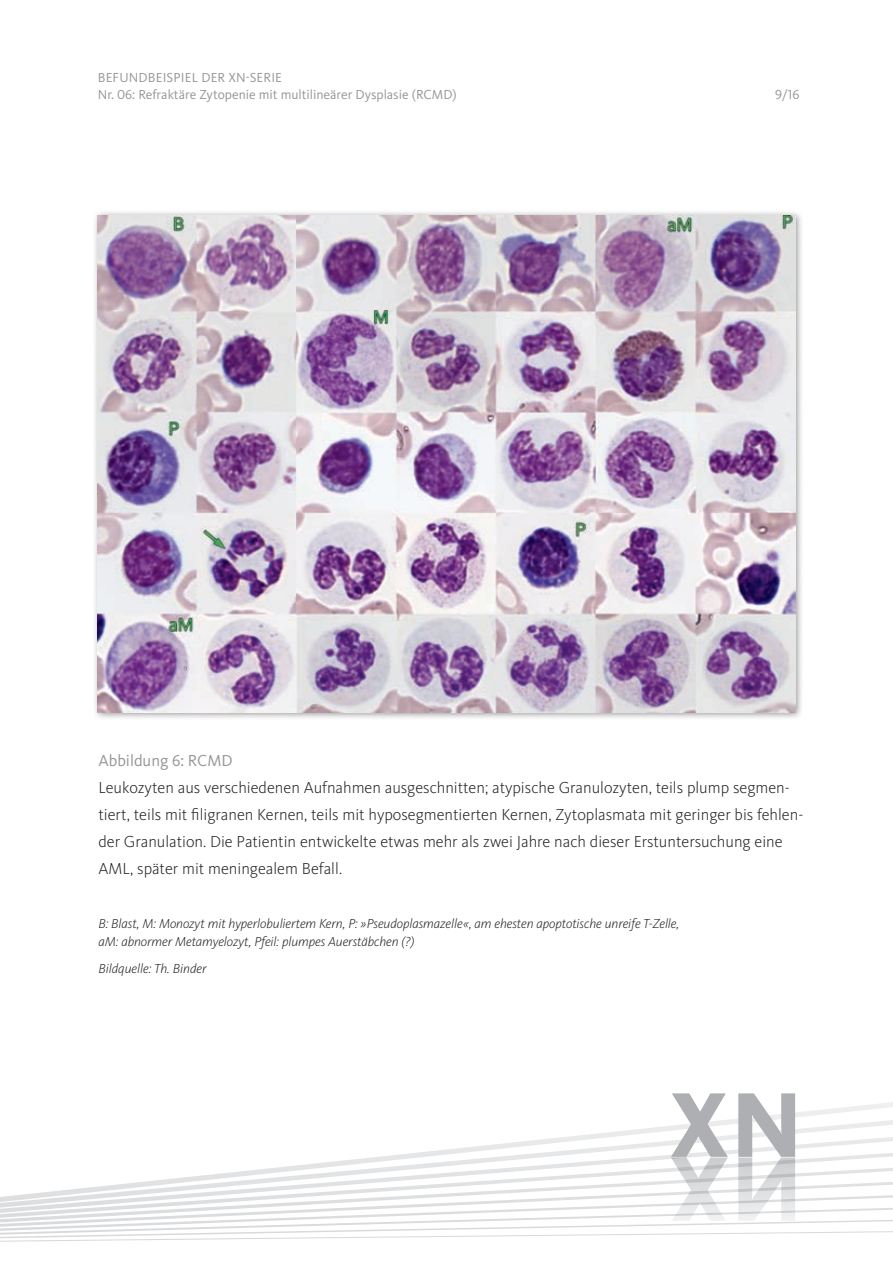
<style>
.page{position:relative;width:893px;height:1263px;background:#fff}
.page>*{position:absolute;margin:0;border:0;box-sizing:border-box;transform-origin:0 0}
._2-Subhead-Copy_3rd{font:300 16.5px/27px "Kievit Pro";color:#231f20}
._2-Subhead-Copy_3rd-2{font:italic 300 13.5px/18px "Kievit Pro";letter-spacing:-.005em;color:#231f20}
.t1{font:13.5px/16.5px "Kievit Pro";color:#939598}
.s1{font-weight:400;color:#939598}
</style>
<div class="page">
<svg style="left:0;top:1094px;width:893px;height:148px"></svg>
<svg style="left:671px;top:1093px;width:124px;height:128px"></svg>
<div style="left:92px;top:209px;width:712px;height:512px;background:#231f20;opacity:.5"></div>
<img style="left:98px;top:215px;width:697px;height:497px">
<p class="t1" style="left:98px;top:70px;width:360px">BEFUNDBEISPIEL DER XN-SERIE<br>Nr. 06: Refraktäre Zytopenie mit multilineärer Dysplasie (RCMD)</p>
<p class="t1" style="left:775px;top:86px;width:26px">9/16</p>
<p class="_2-Subhead-Copy_3rd" style="left:98px;top:747px;width:706px"><span class="s1">Abbildung 6: RCMD<br></span>Leukozyten aus verschiedenen Aufnahmen ausgeschnitten; atypische Granulozyten, teils plump segmen&shy;tiert, teils mit filigranen Kernen, teils mit hyposegmentierten Kernen, Zytoplasmata mit geringer bis fehlen&shy;der Granulation. Die Patientin entwickelte etwas mehr als zwei Jahre nach dieser Erstuntersuchung eine AML, später mit meningealem Befall.</p>
<p class="_2-Subhead-Copy_3rd-2" style="left:98px;top:914px;width:582px">B: Blast, M: Monozyt mit hyperlobuliertem Kern, P: »Pseudoplasmazelle«, am ehesten apoptotische unreife T-Zelle, aM: abnormer Metamyelozyt, Pfeil: plumpes Auerstäbchen (?)</p>
<p class="_2-Subhead-Copy_3rd-2" style="left:98px;top:959px;width:110px">Bildquelle: Th. Binder</p>
</div>
